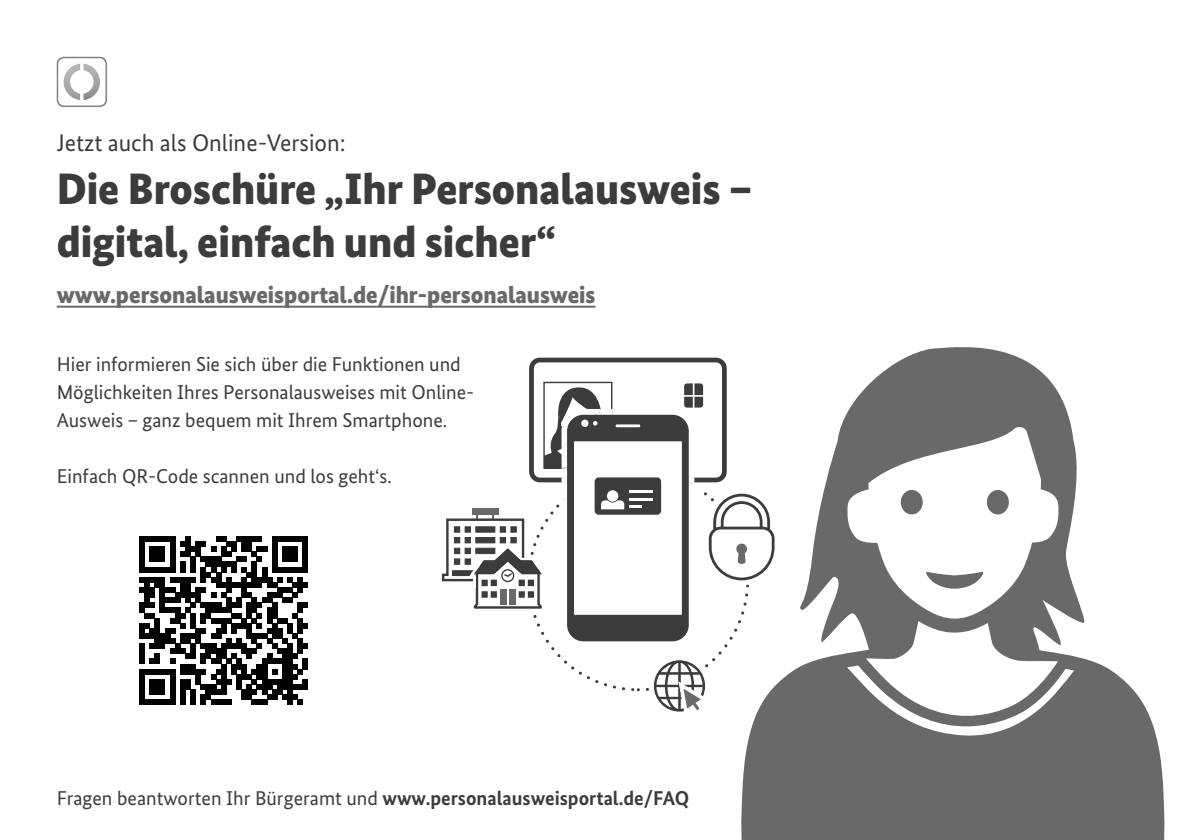
<style>
.page{position:relative;width:1191px;height:840px;background:#fff}
.page>*{position:absolute;margin:0;border:0;box-sizing:border-box;transform-origin:0 0}
.t1{font:900 44px/52.8px "Bundes Sans";color:#3c3c3c}
.t2{font:900 24px "Bundes Sans";color:#696969}
.t3{font:24px "Bundes Sans";color:#3c3c3c}
.t4{font:20px/28px "Bundes Sans";color:#3c3c3c}
.s1{font-weight:700}
</style>
<div class="page">
<svg style="left:741px;top:347px;width:424px;height:492px;fill:#696969"></svg>
<svg style="left:441px;top:357px;width:333px;height:355px"></svg>
<div style="left:607px;top:490px;width:11px;height:11px;background:#fff;border-radius:50%"></div>
<svg style="left:57px;top:57px;width:50px;height:50px"></svg>
<svg style="left:139px;top:536px;width:169px;height:168px"></svg>
<hr style="left:57px;top:305px;width:538px;height:2px;background:#696969">
<p class="t3" style="left:57px;top:129px;width:290px">Jetzt auch als Online-Version:</p>
<h1 class="t1" style="left:57px;top:162px;width:697px">Die Broschüre „Ihr Personalausweis – digital, einfach und sicher“</h1>
<p class="t2" style="left:57px;top:280px;width:540px">www.personalausweisportal.de/ihr-personalausweis</p>
<p class="t4" style="left:57px;top:350px;width:419px">Hier informieren Sie sich über die Funktionen und<br>Möglichkeiten Ihres Personalausweises mit Online-<br>Ausweis – ganz bequem mit Ihrem Smartphone.</p>
<p class="t4" style="left:57px;top:462px;width:337px">Einfach QR-Code scannen und los geht‘s.</p>
<p class="t4" style="left:57px;top:783px;width:634px">Fragen beantworten Ihr Bürgeramt und <span class="s1">www.personalausweisportal.de/FAQ</span></p>
</div>
